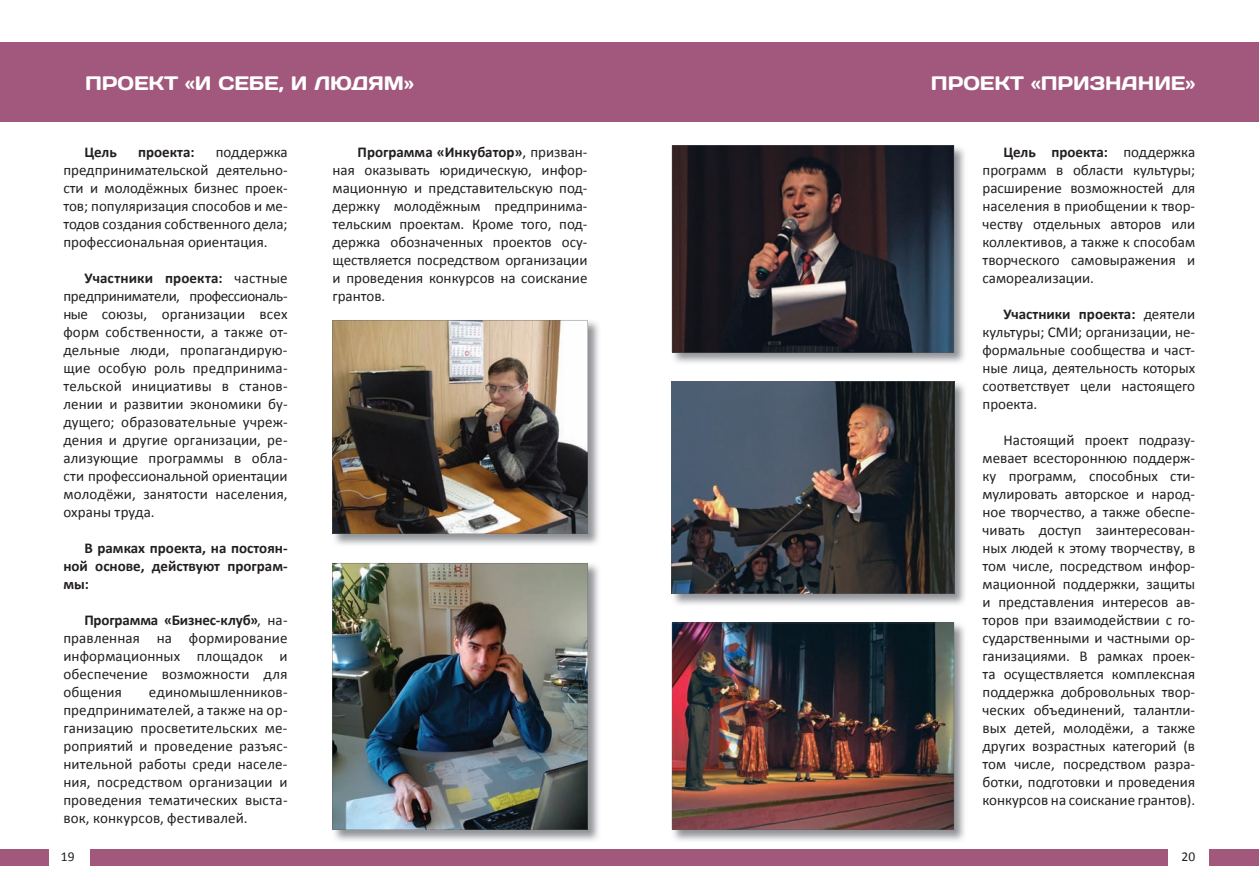
<style>
.page{position:relative;width:1259px;height:893px;background:#fff}
.page>*{position:absolute;margin:0;border:0;box-sizing:border-box;transform-origin:0 0}
.t1{font:19.5px "Days";color:#fff}
.t2{font:15px/18px "Calibri";color:#231f20;text-align:justify}
.t3{font:700 15px/18px "Calibri";color:#231f20;text-align:justify}
.t4{font:13.5px "Calibri";color:#231f20}
.s1{font-weight:700}
</style>
<div class="page">
<div style="left:0;top:850px;width:1259px;height:16px;background:#a2587c"></div>
<div style="left:49px;top:843px;width:40px;height:50px;background:#fff"></div>
<div style="left:1169px;top:843px;width:40px;height:50px;background:#fff"></div>
<div style="left:0;top:43px;width:1259px;height:79px;background:#a2587c"></div>
<img style="left:671px;top:622px;width:294px;height:219px">
<img style="left:672px;top:623px;width:282px;height:206px">
<img style="left:671px;top:145px;width:294px;height:218px">
<svg style="left:672px;top:145px;width:282px;height:207px;background:#2e2a30"></svg>
<img style="left:334px;top:321px;width:265px;height:224px">
<img style="left:332px;top:320px;width:256px;height:214px">
<img style="left:332px;top:563px;width:267px;height:278px">
<img style="left:332px;top:563px;width:255px;height:266px">
<img style="left:671px;top:381px;width:294px;height:224px">
<svg style="left:671px;top:382px;width:283px;height:211px;background:#3d4045"></svg>
<h1 class="t1" style="left:85px;top:71px;width:330px">ПРОЕКТ «И СЕБЕ, И ЛЮДЯМ»</h1>
<h1 class="t1" style="left:931px;top:71px;width:266px">ПРОЕКТ «ПРИЗНАНИЕ»</h1>
<p class="t3" style="left:84px;top:142px;width:34px">Цель</p>
<p class="t3" style="left:138px;top:142px;width:58px">проекта:</p>
<p class="t2" style="left:63px;top:142px;width:226px;text-indent:152px">поддержка предпринимательской деятельно&shy;сти и молодёжных бизнес проек&shy;тов; популяризация способов и ме&shy;тодов создания собственного дела; профессиональная ориентация.</p>
<p class="t2" style="left:63px;top:268px;width:226px;text-indent:21px"><span class="s1">Участники проекта:</span> частные предприниматели, профессиональ&shy;ные союзы, организации всех форм собственности, а также от&shy;дельные люди, пропагандирую&shy;щие особую роль предпринима&shy;тельской инициативы в станов&shy;лении и развитии экономики бу&shy;дущего; образовательные учреж&shy;дения и другие организации, ре&shy;ализующие программы в обла&shy;сти профессиональной ориентации молодёжи, занятости населения, охраны труда.</p>
<p class="t3" style="left:63px;top:538px;width:226px;text-indent:21px">В рамках проекта, на постоян&shy;ной основе, действуют програм&shy;мы:</p>
<p class="t2" style="left:63px;top:610px;width:226px;text-indent:21px"><span class="s1">Программа «Бизнес-клуб»</span>, на&shy;правленная на формирование информационных площадок и обеспечение возможности для общения</p>
<p class="t2" style="left:63px;top:682px;width:226px;text-indent:85px">единомышленников&shy;предпринимателей, а также на ор&shy;ганизацию просветительских ме&shy;роприятий и проведение разъяс&shy;нительной работы среди населе&shy;ния, посредством организации и проведения тематических выста&shy;вок, конкурсов, фестивалей.</p>
<p class="t2" style="left:332px;top:142px;width:256px;text-indent:25px"><span class="s1">Программа «Инкубатор»</span>, призван&shy;ная оказывать юридическую, инфор&shy;мационную и представительскую под&shy;держку молодёжным предпринима&shy;тельским проектам. Кроме того, под&shy;держка обозначенных проектов осу&shy;ществляется посредством организации и проведения конкурсов на соискание грантов.</p>
<p class="t2" style="left:982px;top:142px;width:214px;text-indent:21px"><span class="s1">Цель проекта:</span> поддержка программ в области культуры; расширение возможностей для населения в приобщении к твор&shy;честву отдельных авторов или коллективов, а также к способам творческого самовыражения и самореализации.</p>
<p class="t2" style="left:982px;top:304px;width:214px;text-indent:21px"><span class="s1">Участники проекта:</span> деятели культуры; СМИ; организации, не&shy;формальные сообщества и част&shy;ные лица, деятельность которых соответствует цели настоящего проекта.</p>
<p class="t2" style="left:982px;top:430px;width:214px;text-indent:21px">Настоящий проект подразу&shy;мевает всестороннюю поддерж&shy;ку программ, способных сти&shy;мулировать авторское и народ&shy;ное творчество, а также обеспе&shy;чивать доступ заинтересован&shy;ных людей к этому творчеству, в том числе, посредством инфор&shy;мационной поддержки, защиты и представления интересов ав&shy;торов при взаимодействии с го&shy;сударственными и частными ор&shy;ганизациями. В рамках проек&shy;та осуществляется комплексная поддержка добровольных твор&shy;ческих объединений, талантли&shy;вых детей, молодёжи, а также других возрастных категорий (в том числе, посредством разра&shy;ботки, подготовки и проведения конкурсов на соискание грантов).</p>
<p class="t4" style="left:61px;top:848px;width:15px">19</p>
<p class="t4" style="left:1181px;top:848px;width:15px">20</p>
</div>
